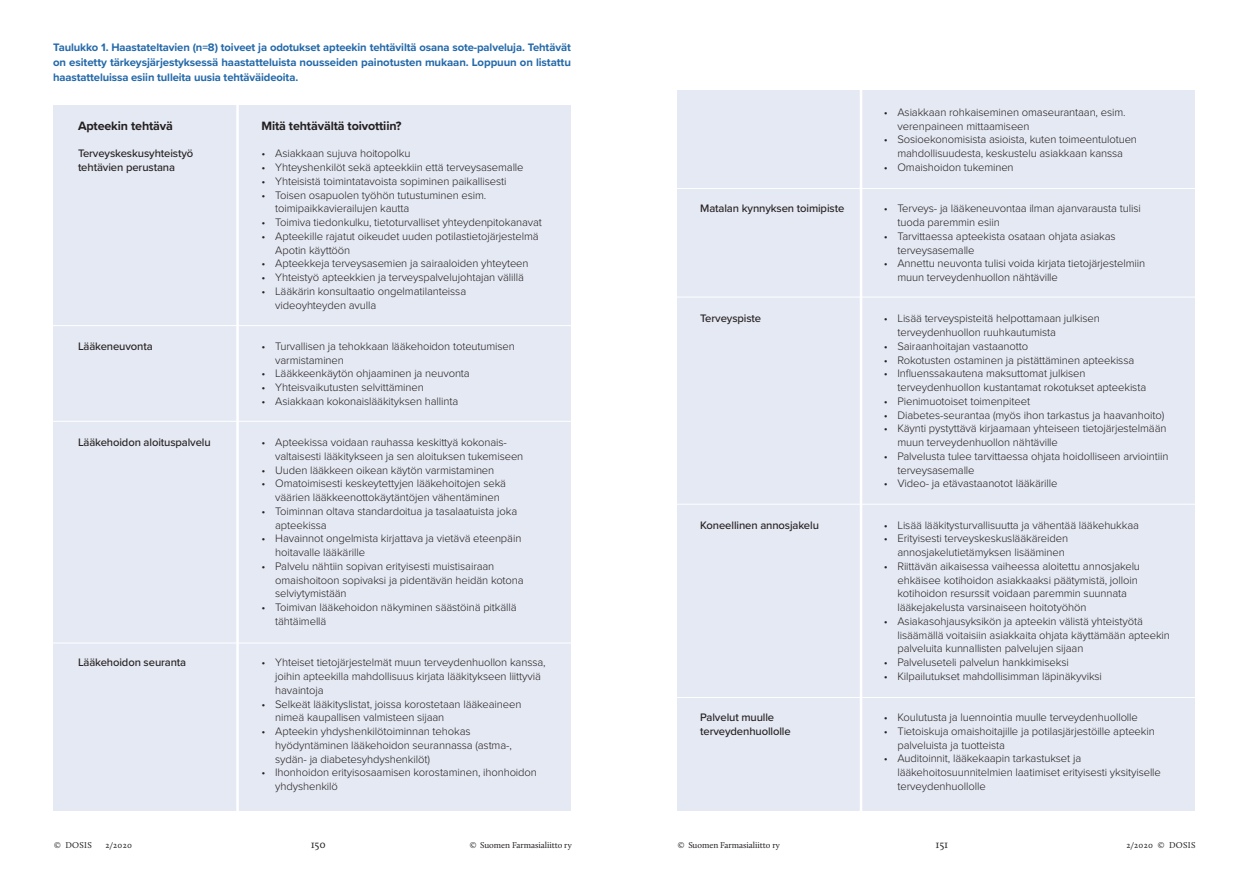
<style>
.page{position:relative;width:1248px;height:886px;background:#fff}
.page>*{position:absolute;margin:0;border:0;box-sizing:border-box;transform-origin:0 0}
.DOSIS_Tittelin_alle{font:700 12.5px "Proxima Nova";letter-spacing:-.01em;color:#231f20}
.DOSIS_Tittelin_alle-2{font:300 11.25px/13.8px "Proxima Nova";letter-spacing:-.01em;color:#231f20}
.DOSIS_Kuvateksti{font:700 11.25px/15px "Proxima Nova";letter-spacing:-.01em;color:#2469a9;text-align:justify}
.DOSIS_Tittelin_alle-3{font:500 11.25px/13.8px "Proxima Nova";letter-spacing:-.01em;color:#231f20}
.t1{font:11.25px "Calluna";letter-spacing:-.005em;color:#231f20}
.t2{font:8.75px "Calluna";letter-spacing:-.005em;color:#231f20}
.t3{font:8.75px "Calluna";letter-spacing:.03em;color:#231f20}
</style>
<div class="page">
<div style="left:677px;top:90px;width:517px;height:720px;background:#e5e9f3"></div>
<div style="left:53px;top:105px;width:517px;height:705px;background:#e5e9f3"></div>
<hr style="left:236px;top:101px;width:3px;height:720px;background:#fff">
<hr style="left:859px;top:86px;width:3px;height:735px;background:#fff">
<hr style="left:38px;top:325px;width:540px;height:1px;background:#fff">
<hr style="left:42px;top:421px;width:540px;height:1px;background:#fff">
<hr style="left:42px;top:643px;width:540px;height:1px;background:#fff">
<hr style="left:666px;top:188px;width:539px;height:1px;background:#fff">
<hr style="left:662px;top:297px;width:540px;height:1px;background:#fff">
<hr style="left:673px;top:504px;width:540px;height:1px;background:#fff">
<hr style="left:669px;top:697px;width:540px;height:1px;background:#fff">
<p class="DOSIS_Kuvateksti" style="left:53px;top:40px;width:519px">Taulukko 1. Haastateltavien (n=8) toiveet ja odotukset apteekin tehtäviltä osana sote-palveluja. Tehtävät on esitetty tärkeysjärjestyksessä haastatteluista nousseiden painotusten mukaan. Loppuun on listattu haastatteluissa esiin tulleita uusia tehtäväideoita.</p>
<p class="DOSIS_Tittelin_alle" style="left:78px;top:116px;width:96px">Apteekin tehtävä</p>
<p class="DOSIS_Tittelin_alle-3" style="left:78px;top:146px;width:117px">Terveyskeskusyhteistyö tehtävien perustana</p>
<p class="DOSIS_Tittelin_alle" style="left:261px;top:116px;width:142px">Mitä tehtävältä toivottiin?</p>
<p class="DOSIS_Tittelin_alle-2" style="left:261px;top:146px;width:150px">• Asiakkaan sujuva hoitopolku</p>
<p class="DOSIS_Tittelin_alle-2" style="left:261px;top:160px;width:264px">• Yhteyshenkilöt sekä apteekkiin että terveysasemalle</p>
<p class="DOSIS_Tittelin_alle-2" style="left:261px;top:174px;width:246px">• Yhteisistä toimintatavoista sopiminen paikallisesti</p>
<p class="DOSIS_Tittelin_alle-2" style="left:275px;top:187px;width:212px;text-indent:-14px">• Toisen osapuolen työhön tutustuminen esim. toimipaikkavierailujen kautta</p>
<p class="DOSIS_Tittelin_alle-2" style="left:261px;top:215px;width:282px">• Toimiva tiedonkulku, tietoturvalliset yhteydenpitokanavat</p>
<p class="DOSIS_Tittelin_alle-2" style="left:275px;top:229px;width:265px;text-indent:-14px">• Apteekille rajatut oikeudet uuden potilastietojärjestelmä<br>Apotin käyttöön</p>
<p class="DOSIS_Tittelin_alle-2" style="left:261px;top:256px;width:269px">• Apteekkeja terveysasemien ja sairaaloiden yhteyteen</p>
<p class="DOSIS_Tittelin_alle-2" style="left:261px;top:270px;width:264px">• Yhteistyö apteekkien ja terveyspalvelujohtajan välillä</p>
<p class="DOSIS_Tittelin_alle-2" style="left:275px;top:284px;width:192px;text-indent:-14px">• Lääkärin konsultaatio ongelmatilanteissa videoyhteyden avulla</p>
<p class="DOSIS_Tittelin_alle-2" style="left:275px;top:339px;width:241px;text-indent:-14px">• Turvallisen ja tehokkaan lääkehoidon toteutumisen varmistaminen</p>
<p class="DOSIS_Tittelin_alle-2" style="left:261px;top:366px;width:210px">• Lääkkeenkäytön ohjaaminen ja neuvonta</p>
<p class="DOSIS_Tittelin_alle-2" style="left:261px;top:380px;width:164px">• Yhteisvaikutusten selvittäminen</p>
<p class="DOSIS_Tittelin_alle-2" style="left:261px;top:394px;width:198px">• Asiakkaan kokonaislääkityksen hallinta</p>
<p class="DOSIS_Tittelin_alle-2" style="left:275px;top:435px;width:250px;text-indent:-14px">• Apteekissa voidaan rauhassa keskittyä kokonais&shy;valtaisesti lääkitykseen ja sen aloituksen tukemiseen</p>
<p class="DOSIS_Tittelin_alle-2" style="left:261px;top:462px;width:234px">• Uuden lääkkeen oikean käytön varmistaminen</p>
<p class="DOSIS_Tittelin_alle-2" style="left:275px;top:476px;width:232px;text-indent:-14px">• Omatoimisesti keskeytettyjen lääkehoitojen sekä väärien lääkkeenottokäytäntöjen vähentäminen</p>
<p class="DOSIS_Tittelin_alle-2" style="left:275px;top:504px;width:243px;text-indent:-14px">• Toiminnan oltava standardoitua ja tasalaatuista joka apteekissa</p>
<p class="DOSIS_Tittelin_alle-2" style="left:275px;top:531px;width:248px;text-indent:-14px">• Havainnot ongelmista kirjattava ja vietävä eteenpäin hoitavalle lääkärille</p>
<p class="DOSIS_Tittelin_alle-2" style="left:275px;top:559px;width:250px;text-indent:-14px">• Palvelu nähtiin sopivan erityisesti muistisairaan omaishoitoon sopivaksi ja pidentävän heidän kotona selviytymistään</p>
<p class="DOSIS_Tittelin_alle-2" style="left:275px;top:600px;width:243px;text-indent:-14px">• Toimivan lääkehoidon näkyminen säästöinä pitkällä tähtäimellä</p>
<p class="DOSIS_Tittelin_alle-2" style="left:275px;top:655px;width:272px;text-indent:-14px">• Yhteiset tietojärjestelmät muun terveydenhuollon kanssa, joihin apteekilla mahdollisuus kirjata lääkitykseen liittyviä havaintoja</p>
<p class="DOSIS_Tittelin_alle-2" style="left:275px;top:696px;width:248px;text-indent:-14px">• Selkeät lääkityslistat, joissa korostetaan lääkeaineen nimeä kaupallisen valmisteen sijaan</p>
<p class="DOSIS_Tittelin_alle-2" style="left:275px;top:724px;width:238px;text-indent:-14px">• Apteekin yhdyshenkilötoiminnan tehokas hyödyntäminen lääkehoidon seurannassa (astma-, sydän- ja diabetesyhdyshenkilöt)</p>
<p class="DOSIS_Tittelin_alle-2" style="left:275px;top:765px;width:263px;text-indent:-14px">• Ihonhoidon erityisosaamisen korostaminen, ihonhoidon yhdyshenkilö</p>
<p class="DOSIS_Tittelin_alle-3" style="left:78px;top:339px;width:76px">Lääkeneuvonta</p>
<p class="DOSIS_Tittelin_alle-3" style="left:78px;top:435px;width:134px">Lääkehoidon aloituspalvelu</p>
<p class="DOSIS_Tittelin_alle-3" style="left:78px;top:655px;width:110px">Lääkehoidon seuranta</p>
<p class="DOSIS_Tittelin_alle-3" style="left:700px;top:201px;width:146px">Matalan kynnyksen toimipiste</p>
<p class="DOSIS_Tittelin_alle-3" style="left:700px;top:311px;width:62px">Terveyspiste</p>
<p class="DOSIS_Tittelin_alle-3" style="left:700px;top:517px;width:120px">Koneellinen annosjakelu</p>
<p class="DOSIS_Tittelin_alle-3" style="left:700px;top:710px;width:92px">Palvelut muulle terveydenhuollolle</p>
<p class="DOSIS_Tittelin_alle-2" style="left:897px;top:105px;width:230px;text-indent:-14px">• Asiakkaan rohkaiseminen omaseurantaan, esim. verenpaineen mittaamiseen</p>
<p class="DOSIS_Tittelin_alle-2" style="left:883px;top:132px;width:255px;text-align:center">• Sosioekonomisista asioista, kuten toimeentulotuen mahdollisuudesta, keskustelu asiakkaan kanssa</p>
<p class="DOSIS_Tittelin_alle-2" style="left:883px;top:160px;width:131px">• Omaishoidon tukeminen</p>
<p class="DOSIS_Tittelin_alle-2" style="left:897px;top:201px;width:245px;text-indent:-14px">• Terveys- ja lääkeneuvontaa ilman ajanvarausta tulisi tuoda paremmin esiin</p>
<p class="DOSIS_Tittelin_alle-2" style="left:897px;top:228px;width:220px;text-indent:-14px">• Tarvittaessa apteekista osataan ohjata asiakas terveysasemalle</p>
<p class="DOSIS_Tittelin_alle-2" style="left:897px;top:256px;width:249px;text-indent:-14px">• Annettu neuvonta tulisi voida kirjata tietojärjestelmiin muun terveydenhuollon nähtäville</p>
<p class="DOSIS_Tittelin_alle-2" style="left:883px;top:311px;width:217px">• Lisää terveyspisteitä helpottamaan julkisen</p>
<p class="DOSIS_Tittelin_alle-2" style="left:897px;top:325px;width:160px">terveydenhuollon ruuhkautumista</p>
<p class="DOSIS_Tittelin_alle-2" style="left:883px;top:338px;width:146px">• Sairaanhoitajan vastaanotto</p>
<p class="DOSIS_Tittelin_alle-2" style="left:883px;top:352px;width:252px">• Rokotusten ostaminen ja pistättäminen apteekissa</p>
<p class="DOSIS_Tittelin_alle-2" style="left:897px;top:366px;width:250px;text-indent:-14px">• Influenssakautena maksuttomat julkisen terveydenhuollon kustantamat rokotukset apteekista</p>
<p class="DOSIS_Tittelin_alle-2" style="left:883px;top:393px;width:148px">• Pienimuotoiset toimenpiteet</p>
<p class="DOSIS_Tittelin_alle-2" style="left:883px;top:407px;width:282px">• Diabetes-seurantaa (myös ihon tarkastus ja haavanhoito)</p>
<p class="DOSIS_Tittelin_alle-2" style="left:897px;top:421px;width:270px;text-indent:-14px">• Käynti pystyttävä kirjaamaan yhteiseen tietojärjestelmään muun terveydenhuollon nähtäville</p>
<p class="DOSIS_Tittelin_alle-2" style="left:897px;top:448px;width:272px;text-indent:-14px">• Palvelusta tulee tarvittaessa ohjata hoidolliseen arviointiin terveysasemalle</p>
<p class="DOSIS_Tittelin_alle-2" style="left:883px;top:476px;width:175px">• Video- ja etävastaanotot lääkärille</p>
<p class="DOSIS_Tittelin_alle-2" style="left:883px;top:517px;width:257px">• Lisää lääkitysturvallisuutta ja vähentää lääkehukkaa</p>
<p class="DOSIS_Tittelin_alle-2" style="left:883px;top:531px;width:186px;text-align:right">• Erityisesti terveyskeskuslääkäreiden annosjakelutietämyksen lisääminen</p>
<p class="DOSIS_Tittelin_alle-2" style="left:897px;top:558px;width:244px;text-indent:-14px">• Riittävän aikaisessa vaiheessa aloitettu annosjakelu ehkäisee kotihoidon asiakkaaksi päätymistä, jolloin kotihoidon resurssit voidaan paremmin suunnata lääkejakelusta varsinaiseen hoitotyöhön</p>
<p class="DOSIS_Tittelin_alle-2" style="left:897px;top:613px;width:274px;text-indent:-14px">• Asiakasohjausyksikön ja apteekin välistä yhteistyötä lisäämällä voitaisiin asiakkaita ohjata käyttämään apteekin palveluita kunnallisten palvelujen sijaan</p>
<p class="DOSIS_Tittelin_alle-2" style="left:883px;top:655px;width:187px">• Palveluseteli palvelun hankkimiseksi</p>
<p class="DOSIS_Tittelin_alle-2" style="left:883px;top:668px;width:220px">• Kilpailutukset mahdollisimman läpinäkyviksi</p>
<p class="DOSIS_Tittelin_alle-2" style="left:883px;top:710px;width:256px">• Koulutusta ja luennointia muulle terveydenhuollolle</p>
<p class="DOSIS_Tittelin_alle-2" style="left:897px;top:723px;width:259px;text-indent:-14px">• Tietoiskuja omaishoitajille ja potilasjärjestöille apteekin palveluista ja tuotteista</p>
<p class="DOSIS_Tittelin_alle-2" style="left:897px;top:751px;width:265px;text-indent:-14px">• Auditoinnit, lääkekaapin tarkastukset ja lääkehoitosuunnitelmien laatimiset erityisesti yksityiselle terveydenhuollolle</p>
<p class="t2" style="left:54px;top:839px;width:39px">© DOSIS</p>
<p class="t2" style="left:105px;top:839px;width:28px">2/2020</p>
<p class="t1" style="left:311px;top:837px;width:17px">150</p>
<p class="t2" style="left:469px;top:839px;width:103px">© Suomen Farmasialiitto ry</p>
<p class="t2" style="left:677px;top:839px;width:103px">© Suomen Farmasialiitto ry</p>
<p class="t1" style="left:935px;top:837px;width:14px">151</p>
<p class="t3" style="left:1126px;top:839px;width:70px">2/2020 © DOSIS</p>
</div>
